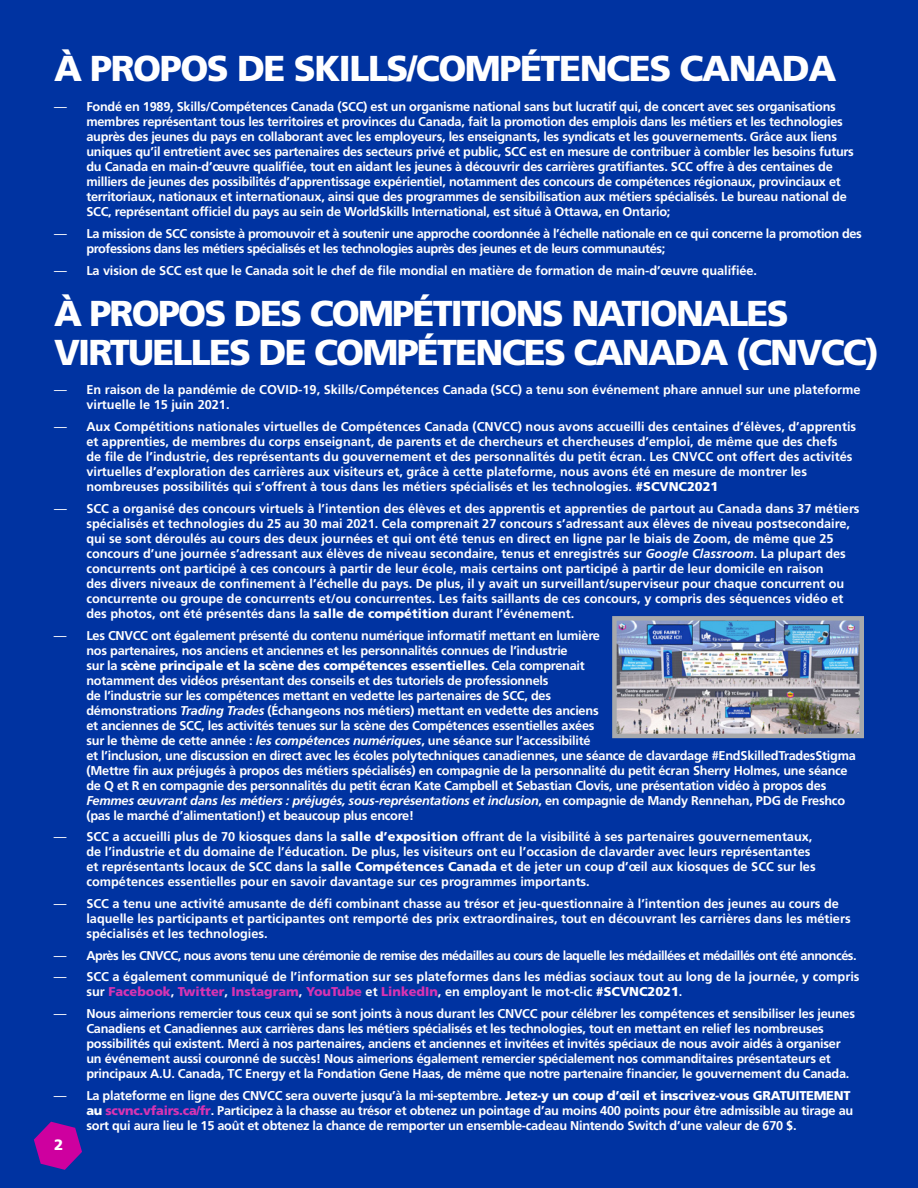
<style>
.page{position:relative;width:918px;height:1188px;background:#0033a1}
.page>*{position:absolute;margin:0;border:0;box-sizing:border-box;transform-origin:0 0}
.t1{font:900 36px/39px "Frutiger LT Std";letter-spacing:-.05em;color:#fff}
.t2{font:900 15px "Frutiger LT Std";color:#fff}
.t3{font:700 12.75px/15px "Frutiger LT Std";letter-spacing:-.02em;color:#fff}
.t4{font:700 12.75px/15px "Frutiger LT Std";color:#fff}
.t5{font:700 12.75px "Frutiger LT Std";letter-spacing:-.04em;color:#fff}
.s1{font-weight:400}
.s2{font-weight:900}
.s3{font-style:italic}
.s4{font-weight:900;color:#d833b2}
</style>
<div class="page">
<svg style="left:34px;top:1122px;width:48px;height:48px"></svg>
<img style="left:617px;top:621px;width:242px;height:112px">
<div style="left:612px;top:616px;width:252px;height:122px;border:4px solid #a7a9ac"></div>
<h1 class="t1" style="left:54px;top:49px;width:784px">À PROPOS DE SKILLS/COMPÉTENCES CANADA</h1>
<p class="t3" style="left:86px;top:99px;width:769px;text-indent:-32px"><span class="s1">—</span> Fondé en 1989, Skills/Compétences Canada (SCC) est un organisme national sans but lucratif qui, de concert avec ses organisations membres représentant tous les territoires et provinces du Canada, fait la promotion des emplois dans les métiers et les technologies auprès des jeunes du pays en collaborant avec les employeurs, les enseignants, les syndicats et les gouvernements. Grâce aux liens uniques qu’il entretient avec ses partenaires des secteurs privé et public, SCC est en mesure de contribuer à combler les besoins futurs du Canada en main-d’œuvre qualifiée, tout en aidant les jeunes à découvrir des carrières gratifiantes. SCC offre à des centaines de milliers de jeunes des possibilités d’apprentissage expérientiel, notamment des concours de compétences régionaux, provinciaux et territoriaux, nationaux et internationaux, ainsi que des programmes de sensibilisation aux métiers spécialisés. Le bureau national de SCC, représentant officiel du pays au sein de WorldSkills International, est situé à Ottawa, en Ontario;</p>
<p class="t3" style="left:86px;top:226px;width:777px;text-indent:-32px"><span class="s1">—</span> La mission de SCC consiste à promouvoir et à soutenir une approche coordonnée à l’échelle nationale en ce qui concerne la promotion des professions dans les métiers spécialisés et les technologies auprès des jeunes et de leurs communautés;</p>
<p class="t3" style="left:54px;top:263px;width:704px"><span class="s1">—</span> La vision de SCC est que le Canada soit le chef de file mondial en matière de formation de main-d’œuvre qualifiée.</p>
<h1 class="t1" style="left:54px;top:294px;width:827px">À PROPOS DES COMPÉTITIONS NATIONALES<br>VIRTUELLES DE COMPÉTENCES CANADA (CNVCC)</h1>
<p class="t4" style="left:86px;top:383px;width:776px;text-indent:-32px"><span class="s1">—</span> En raison de la pandémie de COVID-19, Skills/Compétences Canada (SCC) a tenu son événement phare annuel sur une plateforme virtuelle le 15 juin 2021.</p>
<p class="t4" style="left:86px;top:419px;width:771px;text-indent:-32px"><span class="s1">—</span> Aux Compétitions nationales virtuelles de Compétences Canada (CNVCC) nous avons accueilli des centaines d’élèves, d’apprentis et apprenties, de membres du corps enseignant, de parents et de chercheurs et chercheuses d’emploi, de même que des chefs<br>de file de l’industrie, des représentants du gouvernement et des personnalités du petit écran. Les CNVCC ont offert des activités virtuelles d’exploration des carrières aux visiteurs et, grâce à cette plateforme, nous avons été en mesure de montrer les nombreuses possibilités qui s’offrent à tous dans les métiers spécialisés et les technologies. <span class="s2">#SCVNC2021</span></p>
<p class="t4" style="left:86px;top:501px;width:775px;text-indent:-32px"><span class="s1">—</span> SCC a organisé des concours virtuels à l’intention des élèves et des apprentis et apprenties de partout au Canada dans 37 métiers spécialisés et technologies du 25 au 30 mai 2021. Cela comprenait 27 concours s’adressant aux élèves de niveau postsecondaire, qui se sont déroulés au cours des deux journées et qui ont été tenus en direct en ligne par le biais de Zoom, de même que 25 concours d’une journée s’adressant aux élèves de niveau secondaire, tenus et enregistrés sur <span class="s3">Google Classroom</span>. La plupart des concurrents ont participé à ces concours à partir de leur école, mais certains ont participé à partir de leur domicile en raison<br>des divers niveaux de confinement à l’échelle du pays. De plus, il y avait un surveillant/superviseur pour chaque concurrent ou concurrente ou groupe de concurrents et/ou concurrentes. Les faits saillants de ces concours, y compris des séquences vidéo et des photos, ont été présentés dans la <span class="s2">salle de compétition</span> durant l’événement.</p>
<p class="t3" style="left:86px;top:628px;width:771px;text-indent:-32px"><span class="s1">—</span> Les CNVCC ont également présenté du contenu numérique informatif mettant en lumière<br>nos partenaires, nos anciens et anciennes et les personnalités connues de l’industrie<br>sur la <span class="s2">scène principale et la scène des compétences essentielles</span>. Cela comprenait<br>notamment des vidéos présentant des conseils et des tutoriels de professionnels<br>de l’industrie sur les compétences mettant en vedette les partenaires de SCC, des<br>démonstrations <span class="s3">Trading Trades</span> (Échangeons nos métiers) mettant en vedette des anciens<br>et anciennes de SCC, les activités tenues sur la scène des Compétences essentielles axées<br>sur le thème de cette année : <span class="s3">les compétences numériques</span>, une séance sur l’accessibilité<br>et l’inclusion, une discussion en direct avec les écoles polytechniques canadiennes, une séance de clavardage #EndSkilledTradesStigma (Mettre fin aux préjugés à propos des métiers spécialisés) en compagnie de la personnalité du petit écran Sherry Holmes, une séance de Q et R en compagnie des personnalités du petit écran Kate Campbell et Sebastian Clovis, une présentation vidéo à propos des <span class="s3">Femmes œuvrant dans les métiers : préjugés, sous-représentations et inclusion</span>, en compagnie de Mandy Rennehan, PDG de Freshco (pas le marché d’alimentation!) et beaucoup plus encore!</p>
<p class="t4" style="left:86px;top:829px;width:731px;text-indent:-32px"><span class="s1">—</span> SCC a accueilli plus de 70 kiosques dans la <span class="s2">salle d’exposition</span> offrant de la visibilité à ses partenaires gouvernementaux, de l’industrie et du domaine de l’éducation. De plus, les visiteurs ont eu l’occasion de clavarder avec leurs représentantes et représentants locaux de SCC dans la <span class="s2">salle Compétences Canada</span> et de jeter un coup d’œil aux kiosques de SCC sur les compétences essentielles pour en savoir davantage sur ces programmes importants.</p>
<p class="t4" style="left:86px;top:896px;width:766px;text-indent:-32px"><span class="s1">—</span> SCC a tenu une activité amusante de défi combinant chasse au trésor et jeu-questionnaire à l’intention des jeunes au cours de laquelle les participants et participantes ont remporté des prix extraordinaires, tout en découvrant les carrières dans les métiers spécialisés et les technologies.</p>
<p class="t5" style="left:54px;top:948px;width:804px"><span class="s1">—</span> Après les CNVCC, nous avons tenu une cérémonie de remise des médailles au cours de laquelle les médaillées et médaillés ont été annoncés.</p>
<p class="t4" style="left:86px;top:970px;width:775px;text-indent:-32px"><span class="s1">—</span> SCC a également communiqué de l’information sur ses plateformes dans les médias sociaux tout au long de la journée, y compris sur <span class="s4">Facebook</span>, <span class="s4">Twitter</span>, <span class="s4">Instagram</span>, <span class="s4">YouTube</span> et <span class="s4">LinkedIn</span>, en employant le mot-clic <span class="s2">#SCVNC2021</span>.</p>
<p class="t3" style="left:86px;top:1006px;width:770px;text-indent:-32px"><span class="s1">—</span> Nous aimerions remercier tous ceux qui se sont joints à nous durant les CNVCC pour célébrer les compétences et sensibiliser les jeunes Canadiens et Canadiennes aux carrières dans les métiers spécialisés et les technologies, tout en mettant en relief les nombreuses possibilités qui existent. Merci à nos partenaires, anciens et anciennes et invitées et invités spéciaux de nous avoir aidés à organiser un événement aussi couronné de succès! Nous aimerions également remercier spécialement nos commanditaires présentateurs et principaux A.U. Canada, TC Energy et la Fondation Gene Haas, de même que notre partenaire financier, le gouvernement du Canada.</p>
<p class="t3" style="left:86px;top:1088px;width:768px;text-indent:-32px"><span class="s1">—</span> La plateforme en ligne des CNVCC sera ouverte jusqu’à la mi-septembre. <span class="s2">Jetez-y un coup d’œil et inscrivez-vous GRATUITEMENT au</span> <span class="s4">scvnc.vfairs.ca/fr</span>. Participez à la chasse au trésor et obtenez un pointage d’au moins 400 points pour être admissible au tirage au sort qui aura lieu le 15 août et obtenez la chance de remporter un ensemble-cadeau Nintendo Switch d’une valeur de 670 $.</p>
<p class="t2" style="left:54px;top:1135px;width:11px">2</p>
</div>
